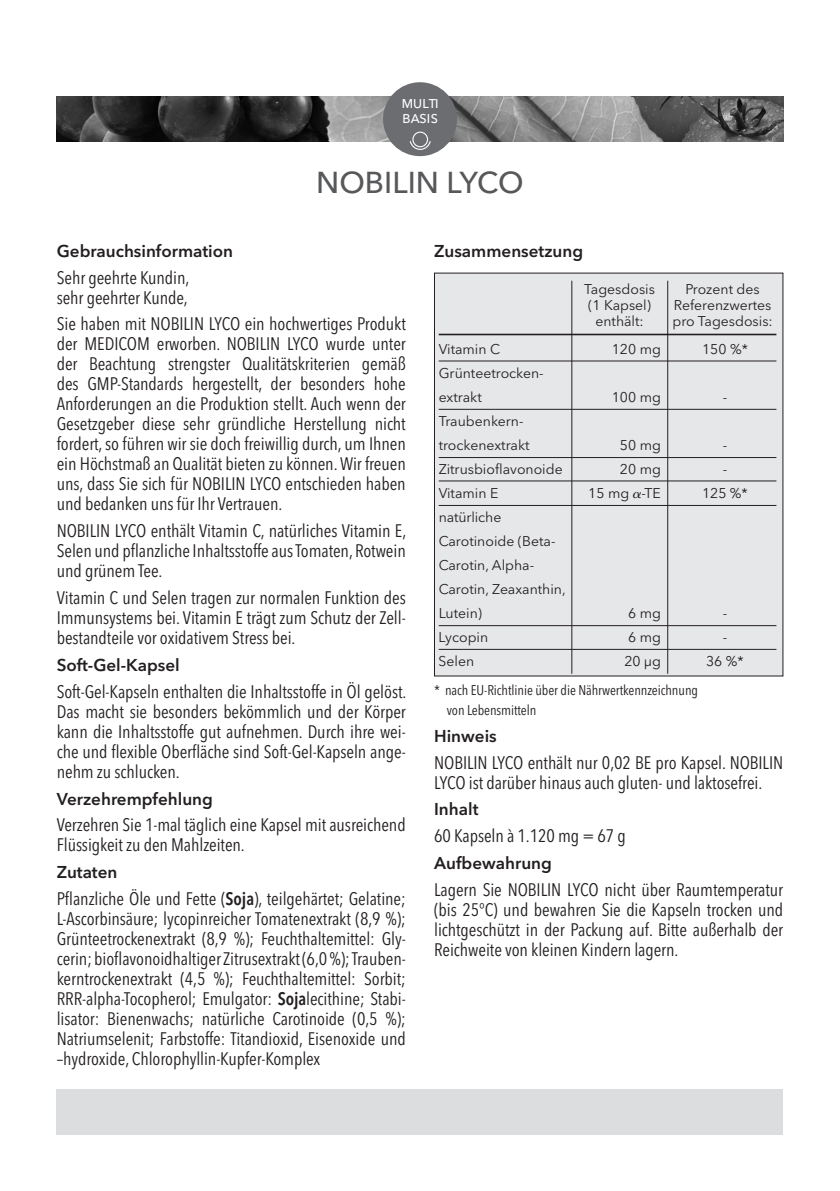
<style>
.page{position:relative;width:840px;height:1191px;background:#fff}
.page>*{position:absolute;margin:0;border:0;box-sizing:border-box;transform-origin:0 0}
.t1{font:500 30px "Avenir Next LT Pro";color:#57585a}
.t2{font:condensed 18px/20px "Avenir Next LT Pro";letter-spacing:-.005em;color:#231f20;text-align:justify}
.t3{font:600 17px "Avenir Next LT Pro";color:#231f20}
.t4{font:14px/24px "Avenir Next LT Pro";color:#231f20}
.t5{font:condensed 14px/20px "Avenir Next LT Pro";letter-spacing:-.005em;color:#231f20}
.t6{font:500 12.6px/14.6px "Avenir Next LT Pro";color:#fff}
.s1{font-weight:600}
.s2{font-family:"European Pi Two"}
</style>
<div class="page">
<div style="left:57px;top:1089px;width:725px;height:45px;background:#dcdddf"></div>
<img style="left:57px;top:96px;width:725px;height:46px">
<div style="left:383px;top:82px;width:73px;height:74px;background:#6c6d70;border-radius:50%"></div>
<svg style="left:409px;top:141px;width:22px;height:9px"></svg>
<div style="left:412px;top:132px;width:16px;height:15px;border:1px solid #fff;border-radius:50%"></div>
<div style="left:434px;top:273px;width:348px;height:403px;background:#e6e7e9"></div>
<hr style="left:438px;top:334px;width:338px;height:1px;background:#231f20">
<hr style="left:571px;top:281px;width:1px;height:393px;background:#231f20">
<hr style="left:667px;top:281px;width:1px;height:393px;background:#231f20">
<hr style="left:438px;top:361px;width:338px;height:1px;background:#231f20">
<hr style="left:438px;top:480px;width:338px;height:1px;background:#231f20">
<hr style="left:438px;top:505px;width:338px;height:1px;background:#231f20">
<hr style="left:438px;top:409px;width:338px;height:1px;background:#231f20">
<hr style="left:438px;top:457px;width:338px;height:1px;background:#231f20">
<hr style="left:438px;top:625px;width:338px;height:1px;background:#231f20">
<hr style="left:438px;top:649px;width:338px;height:1px;background:#231f20">
<p class="t6" style="left:401px;top:97px;width:38px">MULTI<br>BASIS</p>
<h1 class="t1" style="left:316px;top:164px;width:209px">NOBILIN LYCO</h1>
<p class="t3" style="left:57px;top:240px;width:178px">Gebrauchsinformation</p>
<p class="t2" style="left:57px;top:267px;width:134px">Sehr geehrte Kundin, sehr geehrter Kunde,</p>
<p class="t2" style="left:57px;top:314px;width:350px">Sie haben mit NOBILIN LYCO ein hochwertiges Produkt der MEDICOM erworben. NOBILIN LYCO wurde unter der Beachtung strengster Qualitätskriterien gemäß des GMP-Standards hergestellt, der besonders hohe Anforderungen an die Produktion stellt. Auch wenn der Gesetzgeber diese sehr gründliche Herstellung nicht fordert, so führen wir sie doch freiwillig durch, um Ihnen ein Höchstmaß an Qualität bieten zu können. Wir freuen uns, dass Sie sich für NOBILIN LYCO entschieden haben und bedanken uns für Ihr Vertrauen.</p>
<p class="t2" style="left:57px;top:521px;width:351px">NOBILIN LYCO enthält Vitamin C, natürliches Vitamin E, Selen und pflanzliche Inhaltsstoffe aus Tomaten, Rotwein und grünem Tee.</p>
<p class="t2" style="left:57px;top:587px;width:350px">Vitamin C und Selen tragen zur normalen Funktion des Immunsystems bei. Vitamin E trägt zum Schutz der Zell&shy;bestandteile vor oxidativem Stress bei.</p>
<p class="t3" style="left:57px;top:654px;width:124px">Soft-Gel-Kapsel</p>
<p class="t2" style="left:57px;top:681px;width:351px">Soft-Gel-Kapseln enthalten die Inhaltsstoffe in Öl gelöst.<br>Das macht sie besonders bekömmlich und der Körper kann die Inhaltsstoffe gut aufnehmen. Durch ihre wei&shy;che und flexible Oberfläche sind Soft-Gel-Kapseln ange&shy;nehm zu schlucken.</p>
<p class="t3" style="left:57px;top:788px;width:158px">Verzehrempfehlung</p>
<p class="t2" style="left:57px;top:815px;width:350px">Verzehren Sie 1-mal täglich eine Kapsel mit ausreichend<br>Flüssigkeit zu den Mahlzeiten.</p>
<p class="t3" style="left:57px;top:862px;width:62px">Zutaten</p>
<p class="t2" style="left:57px;top:888px;width:350px">Pflanzliche Öle und Fette (<span class="s1">Soja</span>), teilgehärtet; Gelatine; L-Ascorbinsäure; lycopinreicher Tomatenextrakt (8,9 %); Grünteetrockenextrakt (8,9 %); Feuchthaltemittel: Gly&shy;cerin; bioflavonoidhaltiger Zitrusextrakt (6,0 %); Trauben&shy;kerntrockenextrakt (4,5 %); Feuchthaltemittel: Sorbit; RRR-alpha-Tocopherol; Emulgator: <span class="s1">Soja</span>lecithine; Stabi&shy;lisator: Bienenwachs; natürliche Carotinoide (0,5 %); Natriumselenit; Farbstoffe: Titandioxid, Eisenoxide und –hydroxide, Chlorophyllin-Kupfer-Komplex</p>
<p class="t3" style="left:434px;top:240px;width:150px">Zusammensetzung</p>
<p class="t4" style="left:584px;top:281px;width:72px;line-height:16px;text-align:center">Tagesdosis (1 Kapsel) enthält:</p>
<p class="t4" style="left:672px;top:281px;width:102px;line-height:16px;text-align:center">Prozent des<br>Referenzwertes pro Tagesdosis:</p>
<p class="t4" style="left:438px;top:337px;width:63px">Vitamin C</p>
<p class="t4" style="left:611px;top:337px;width:51px">120 mg</p>
<p class="t4" style="left:701px;top:337px;width:47px">150 %*</p>
<p class="t4" style="left:438px;top:361px;width:106px">Grünteetrocken&shy;extrakt</p>
<p class="t4" style="left:611px;top:385px;width:51px">100 mg</p>
<p class="t4" style="left:722px;top:385px;width:6px">-</p>
<p class="t4" style="left:438px;top:409px;width:92px">Traubenkern&shy;trockenextrakt</p>
<p class="t4" style="left:619px;top:433px;width:42px">50 mg</p>
<p class="t4" style="left:722px;top:433px;width:6px">-</p>
<p class="t4" style="left:438px;top:457px;width:125px">Zitrusbioflavonoide</p>
<p class="t4" style="left:619px;top:457px;width:42px">20 mg</p>
<p class="t4" style="left:722px;top:457px;width:6px">-</p>
<p class="t4" style="left:438px;top:481px;width:61px">Vitamin E</p>
<p class="t4" style="left:588px;top:481px;width:74px">15 mg <span class="s2">a</span>-TE</p>
<p class="t4" style="left:701px;top:481px;width:47px">125 %*</p>
<p class="t4" style="left:438px;top:505px;width:128px">natürliche<br>Carotinoide (Beta-<br>Carotin, Alpha-<br>Carotin, Zeaxanthin,<br>Lutein)</p>
<p class="t4" style="left:627px;top:601px;width:34px">6 mg</p>
<p class="t4" style="left:722px;top:601px;width:6px">-</p>
<p class="t4" style="left:438px;top:625px;width:51px">Lycopin</p>
<p class="t4" style="left:627px;top:625px;width:34px">6 mg</p>
<p class="t4" style="left:722px;top:625px;width:6px">-</p>
<p class="t4" style="left:438px;top:649px;width:37px">Selen</p>
<p class="t4" style="left:624px;top:649px;width:38px">20 μg</p>
<p class="t4" style="left:705px;top:649px;width:39px">36 %*</p>
<p class="t5" style="left:446px;top:680px;width:252px;text-indent:-13px">* nach EU-Richtlinie über die Nährwertkennzeichnung von Lebensmitteln</p>
<p class="t3" style="left:434px;top:725px;width:64px">Hinweis</p>
<p class="t2" style="left:434px;top:752px;width:350px">NOBILIN LYCO enthält nur 0,02 BE pro Kapsel. NOBILIN<br>LYCO ist darüber hinaus auch gluten- und laktosefrei.</p>
<p class="t3" style="left:434px;top:799px;width:46px">Inhalt</p>
<p class="t2" style="left:434px;top:826px;width:193px">60 Kapseln à 1.120 mg = 67 g</p>
<p class="t3" style="left:434px;top:852px;width:119px">Aufbewahrung</p>
<p class="t2" style="left:434px;top:879px;width:350px">Lagern Sie NOBILIN LYCO nicht über Raumtemperatur (bis 25°C) und bewahren Sie die Kapseln trocken und lichtgeschützt in der Packung auf. Bitte außerhalb der Reichweite von kleinen Kindern lagern.</p>
</div>
